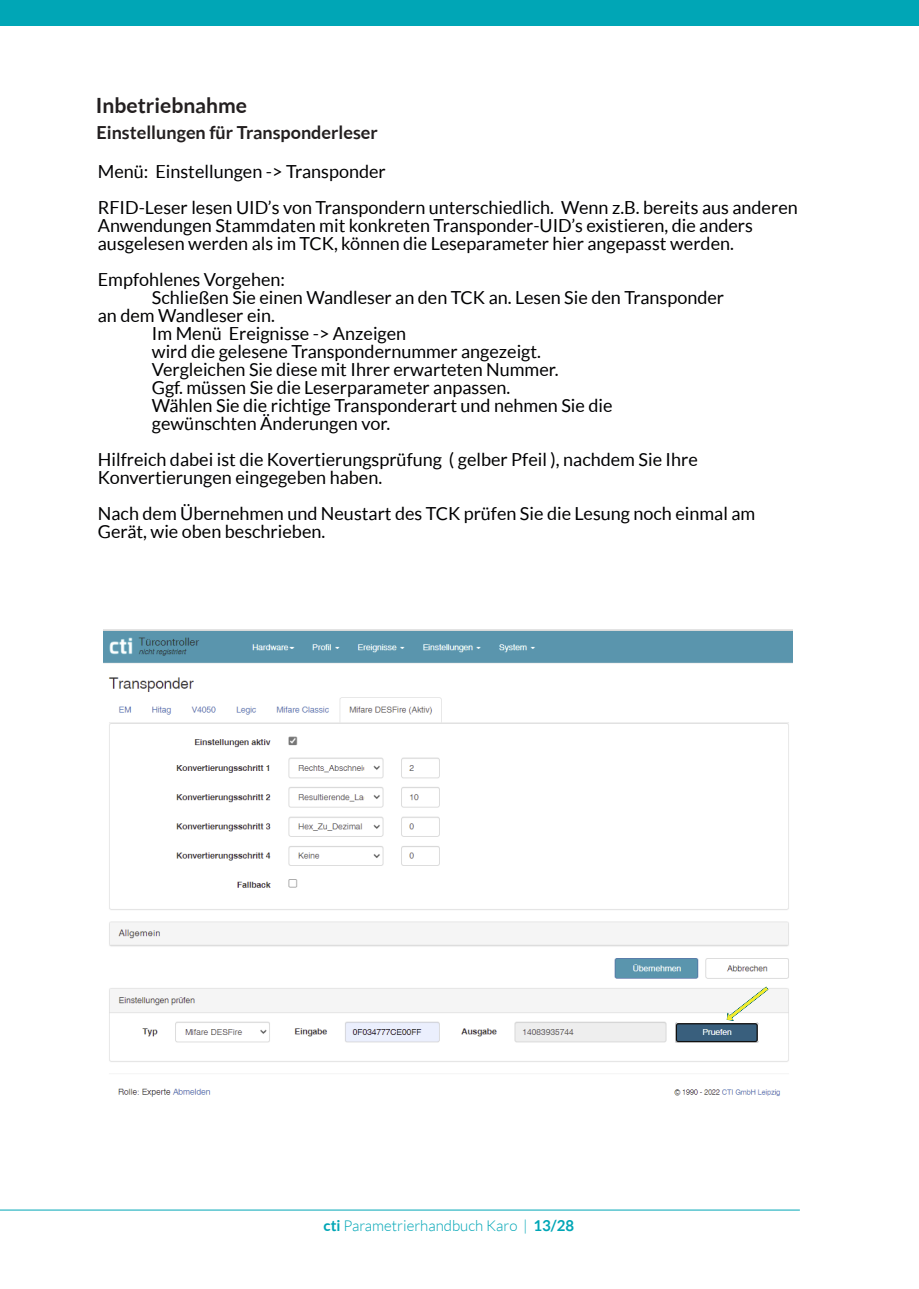
<style>
.page{position:relative;width:919px;height:1289px;background:#fff}
.page>*{position:absolute;margin:0;border:0;box-sizing:border-box;transform-origin:0 0}
.t1{font:700 21px "Lato";color:#231f20}
.t2{font:18px/18px "Lato";color:#000002}
.t3{font:700 18px "Lato";color:#231f20}
.t4{font:300 15px "Lato";color:#00a6b6}
.s1{font-weight:700}
</style>
<div class="page">
<div style="left:0;top:0;width:918px;height:26px;background:#00a6b6"></div>
<hr style="left:0;top:1209px;width:799px;height:1px;background:#00a6b6">
<img style="left:104px;top:630px;width:688px;height:467px">
<svg style="left:726px;top:986px;width:42px;height:34px"></svg>
<p class="t1" style="left:96px;top:96px;width:153px">Inbetriebnahme</p>
<p class="t3" style="left:96px;top:124px;width:283px">Einstellungen für Transponderleser</p>
<p class="t2" style="left:98px;top:154px;width:701px;line-height:36px">Menü: Einstellungen -&gt; Transponder<br>RFID-Leser lesen UID’s von Transpondern unterschiedlich. Wenn z.B. bereits aus anderen</p>
<p class="t2" style="left:98px;top:217px;width:656px">Anwendungen Stammdaten mit konkreten Transponder-UID’s existieren, die anders ausgelesen werden als im TCK, können die Leseparameter hier angepasst werden.</p>
<p class="t2" style="left:98px;top:271px;width:189px">Empfohlenes Vorgehen:</p>
<p class="t2" style="left:152px;top:289px;width:573px">Schließen Sie einen Wandleser an den TCK an. Lesen Sie den Transponder</p>
<p class="t2" style="left:98px;top:307px;width:178px">an dem Wandleser ein.</p>
<p class="t2" style="left:152px;top:325px;width:256px">Im Menü Ereignisse -&gt; Anzeigen</p>
<p class="t2" style="left:152px;top:343px;width:390px">wird die gelesene Transpondernummer angezeigt.</p>
<p class="t2" style="left:152px;top:361px;width:408px">Vergleichen Sie diese mit Ihrer erwarteten Nummer.</p>
<p class="t2" style="left:152px;top:379px;width:360px">Ggf. müssen Sie die Leserparameter anpassen.</p>
<p class="t2" style="left:152px;top:397px;width:462px">Wählen Sie die richtige Transponderart und nehmen Sie die</p>
<p class="t2" style="left:152px;top:415px;width:240px">gewünschten Änderungen vor.</p>
<p class="t2" style="left:98px;top:451px;width:601px">Hilfreich dabei ist die Kovertierungsprüfung ( gelber Pfeil ), nachdem Sie Ihre<br>Konvertierungen eingegeben haben.</p>
<p class="t2" style="left:98px;top:505px;width:659px">Nach dem Übernehmen und Neustart des TCK prüfen Sie die Lesung noch einmal am<br>Gerät, wie oben beschrieben.</p>
<p class="t4" style="left:323px;top:1219px;width:252px"><span class="s1">cti</span> Parametrierhandbuch Karo | <span class="s1">13/28</span></p>
</div>
